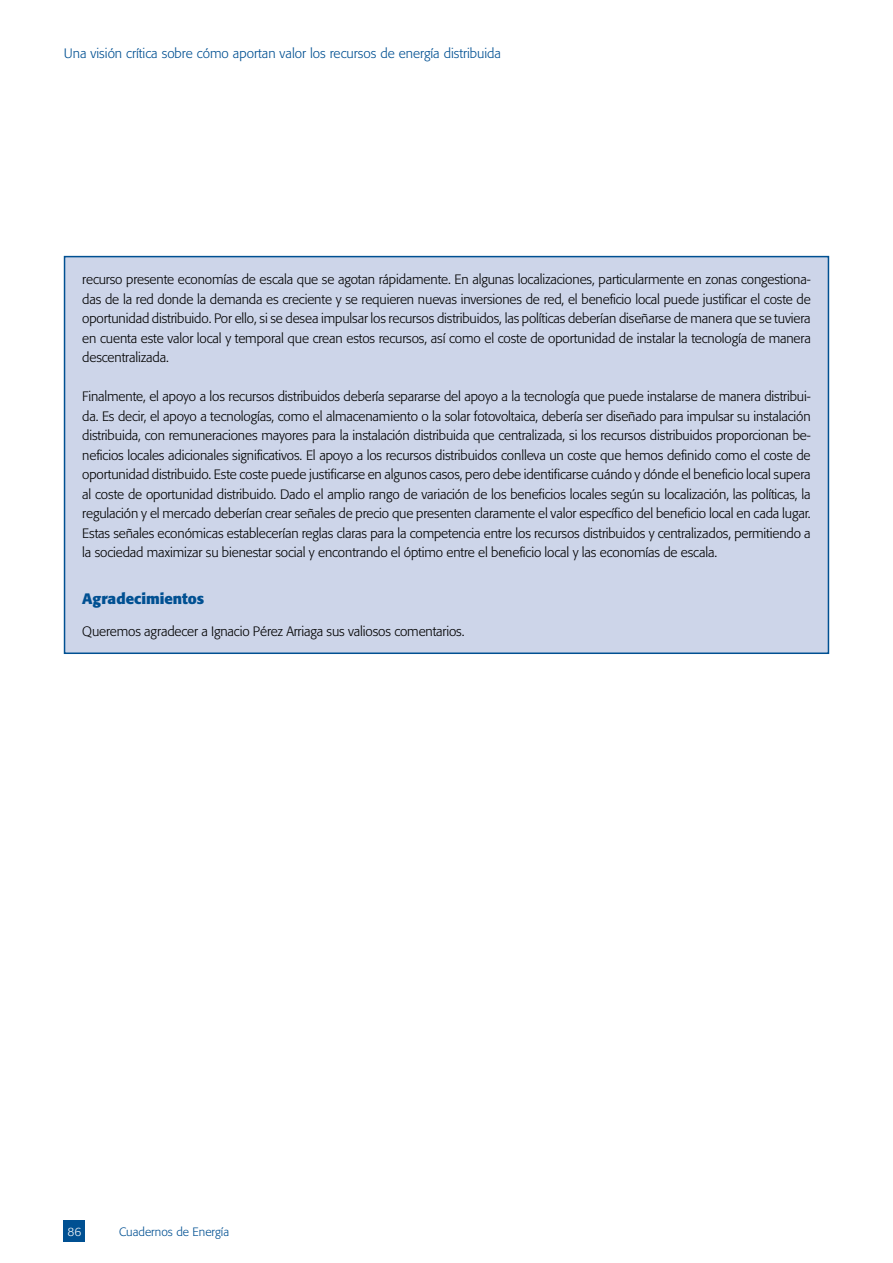
<style>
.page{position:relative;width:893px;height:1263px;background:#fff}
.page>*{position:absolute;margin:0;border:0;box-sizing:border-box;transform-origin:0 0}
.t1{font:700 15px "Formata";color:#005092}
.t2{font:300 13.5px/19.5px "Formata";letter-spacing:-.01em;color:#000;text-align:justify}
.t3{font:300 13.5px "Formata";color:#005092}
.t4{font:300 12px "Formata";color:#005092}
.t5{font:300 12px "Formata";color:#fff}
</style>
<div class="page">
<div style="left:64px;top:1220px;width:21px;height:22px;background:#005092"></div>
<div style="left:65px;top:257px;width:763px;height:396px;background:#cdd5e9"></div>
<div style="left:64px;top:256px;width:765px;height:398px;border:2px solid #005092"></div>
<p class="t3" style="left:64px;top:46px;width:439px">Una visión crítica sobre cómo aportan valor los recursos de energía distribuida</p>
<p class="t2" style="left:82px;top:270px;width:730px">recurso presente economías de escala que se agotan rápidamente. En algunas localizaciones, particularmente en zonas congestiona&shy;das de la red donde la demanda es creciente y se requieren nuevas inversiones de red, el beneficio local puede justificar el coste de oportunidad distribuido. Por ello, si se desea impulsar los recursos distribuidos, las políticas deberían diseñarse de manera que se tuviera en cuenta este valor local y temporal que crean estos recursos, así como el coste de oportunidad de instalar la tecnología de manera descentralizada.</p>
<p class="t2" style="left:82px;top:387px;width:730px">Finalmente, el apoyo a los recursos distribuidos debería separarse del apoyo a la tecnología que puede instalarse de manera distribui&shy;da. Es decir, el apoyo a tecnologías, como el almacenamiento o la solar fotovoltaica, debería ser diseñado para impulsar su instalación distribuida, con remuneraciones mayores para la instalación distribuida que centralizada, si los recursos distribuidos proporcionan be&shy;neficios locales adicionales significativos. El apoyo a los recursos distribuidos conlleva un coste que hemos definido como el coste de oportunidad distribuido. Este coste puede justificarse en algunos casos, pero debe identificarse cuándo y dónde el beneficio local supera al coste de oportunidad distribuido. Dado el amplio rango de variación de los beneficios locales según su localización, las políticas, la regulación y el mercado deberían crear señales de precio que presenten claramente el valor específico del beneficio local en cada lugar.<br>Estas señales económicas establecerían reglas claras para la competencia entre los recursos distribuidos y centralizados, permitiendo a la sociedad maximizar su bienestar social y encontrando el óptimo entre el beneficio local y las economías de escala.</p>
<p class="t1" style="left:82px;top:589px;width:124px">Agradecimientos</p>
<p class="t2" style="left:82px;top:621px;width:384px">Queremos agradecer a Ignacio Pérez Arriaga sus valiosos comentarios.</p>
<p class="t5" style="left:67px;top:1224px;width:15px">86</p>
<p class="t4" style="left:119px;top:1224px;width:112px">Cuadernos de Energía</p>
</div>
